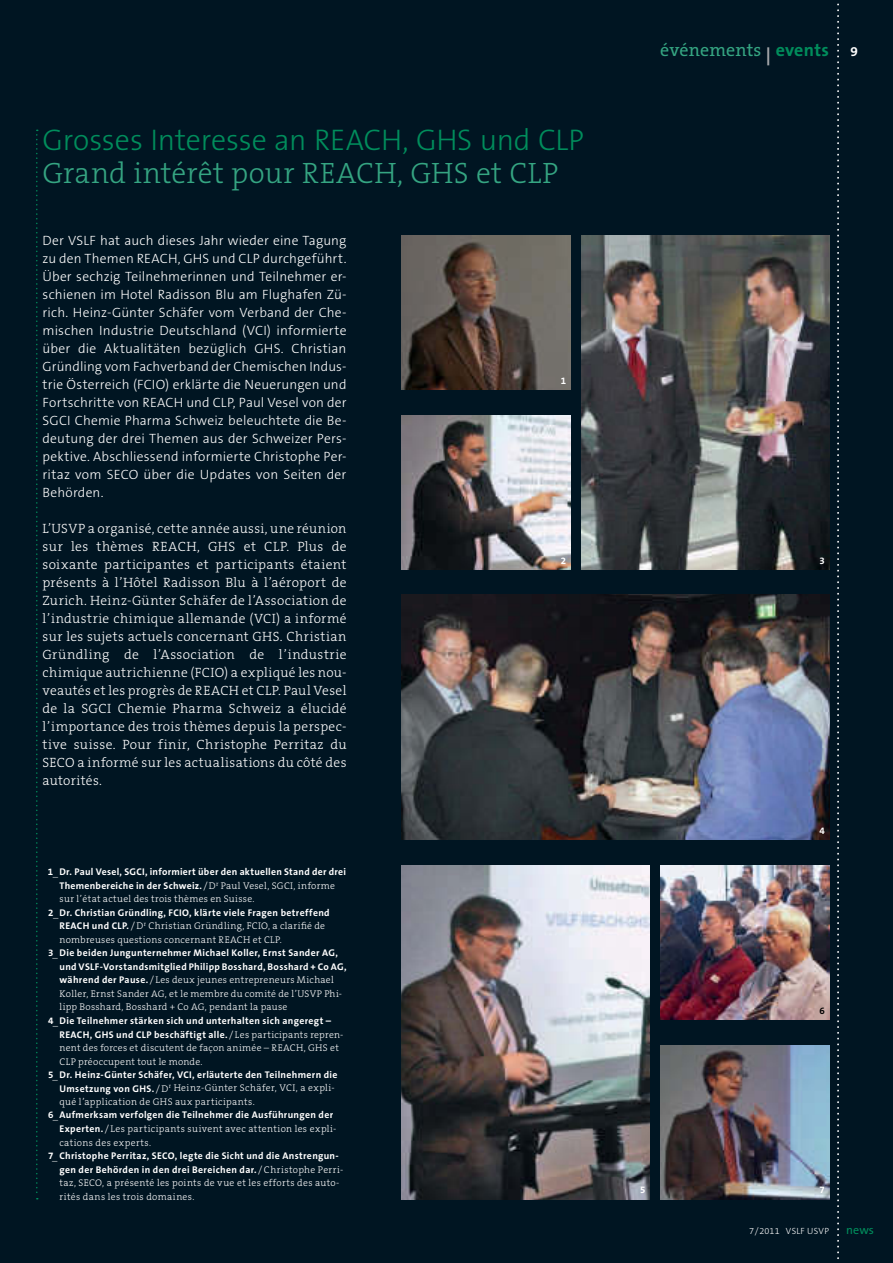
<style>
.page{position:relative;width:893px;height:1263px;background:#001522}
.page>*{position:absolute;margin:0;border:0;box-sizing:border-box;transform-origin:0 0}
.t1{font:300 30px "The Sans B3";letter-spacing:-.01em;color:#008d5c}
.t2{font:300 29.7px "The Serif B3";letter-spacing:.01em;color:#35a582}
.t3{font:18px "The Serif B5 Plain";letter-spacing:.01em;color:#35a582}
.t4{font:300 13.5px/18px "The Sans B3";letter-spacing:.015em;color:#fff;text-align:justify}
.t5{font:300 13.5px/18px "The Serif B3";letter-spacing:.025em;color:#fff;text-align:justify}
.t6{font:12px "The Sans B5 Plain";color:#008d5c}
.t7{font:700 9.75px/13.5px "The Sans B7";letter-spacing:.035em;color:#fff}
.t8{font:300 9.75px/13.5px "The Serif B3";letter-spacing:.03em;color:#fff}
.t9{font:700 9.75px "The Sans B7";color:#000}
.t10{font:300 9px "The Sans B3";letter-spacing:.025em;color:#fff}
.s1{font-family:"The Sans B7";font-weight:700;color:#a7a9ac}
.s2{font-family:"The Sans B7";font-weight:700;color:#008d5c}
.s3{font-family:"The Sans B7";font-weight:700;font-size:13.5px;color:#fff}
.s4{font-family:"The Sans B3";font-weight:300}
.s5{font-family:"The Serif B3";font-weight:300}
.s6{font-family:"The Sans B7";font-weight:700}
</style>
<div class="page">
<svg style="left:837px;top:3px;width:2px;height:1256px"></svg>
<img style="left:660px;top:865px;width:169px;height:154px">
<img style="left:402px;top:594px;width:427px;height:245px">
<img style="left:402px;top:415px;width:168px;height:154px">
<img style="left:660px;top:1045px;width:169px;height:154px">
<svg style="left:36px;top:130px;width:2px;height:1069px"></svg>
<img style="left:402px;top:235px;width:168px;height:154px">
<img style="left:581px;top:235px;width:248px;height:334px">
<img style="left:402px;top:865px;width:248px;height:334px">
<h1 class="t1" style="left:43px;top:124px;width:543px">Grosses Interesse an REACH, GHS und CLP</h1>
<h2 class="t2" style="left:43px;top:157px;width:517px">Grand intérêt pour REACH, GHS et CLP</h2>
<h3 class="t3" style="left:660px;top:41px;width:199px">événements <span class="s1">|</span> <span class="s2">events</span> <span class="s3">9</span></h3>
<p class="t4" style="left:43px;top:232px;width:306px">Der VSLF hat auch dieses Jahr wieder eine Tagung zu den Themen REACH, GHS und CLP durchgeführt.<br>Über sechzig Teilnehmerinnen und Teilnehmer er&shy;schienen im Hotel Radisson Blu am Flughafen Zü&shy;rich. Heinz-Günter Schäfer vom Verband der Che&shy;mischen Industrie Deutschland (VCI) informierte über die Aktualitäten bezüglich GHS. Christian Gründling vom Fachverband der Chemischen Indus&shy;trie Österreich (FCIO) erklärte die Neuerungen und Fortschritte von REACH und CLP, Paul Vesel von der SGCI Chemie Pharma Schweiz beleuchtete die Be&shy;deutung der drei Themen aus der Schweizer Pers&shy;pektive. Abschliessend informierte Christophe Per&shy;ritaz vom SECO über die Updates von Seiten der Behörden.</p>
<p class="t5" style="left:42px;top:520px;width:306px">L’USVP a organisé, cette année aussi, une réunion sur les thèmes REACH, GHS et CLP. Plus de soixante participantes et participants étaient présents à l’Hôtel Radisson Blu à l’aéroport de Zurich. Heinz-Günter Schäfer de l’Association de l’industrie chimique allemande (VCI) a informé sur les sujets actuels concernant GHS. Christian Gründling de l’Association de l’industrie chimique autrichienne (FCIO) a expliqué les nou&shy;veautés et les progrès de REACH et CLP. Paul Vesel de la SGCI Chemie Pharma Schweiz a élucidé l’importance des trois thèmes depuis la perspec&shy;tive suisse. Pour finir, Christophe Perritaz du SECO a informé sur les actualisations du côté des autorités.</p>
<p class="t7" style="left:48px;top:866px;width:300px;text-align:center">1<span class="s4">_</span>Dr. Paul Vesel, SGCI, informiert über den aktuellen Stand der drei<br>Themenbereiche in der Schweiz. <span class="s5">/ D</span><sup>r</sup> <span class="s5">Paul Vesel, SGCI, informe</span></p>
<p class="t8" style="left:60px;top:893px;width:196px">sur l’état actuel des trois thèmes en Suisse.</p>
<p class="t7" style="left:48px;top:906px;width:283px">2<span class="s4">_</span>Dr. Christian Gründling, FCIO, klärte viele Fragen betreffend</p>
<p class="t8" style="left:60px;top:920px;width:267px"><span class="s6">REACH und CLP.</span> / D<sup>r</sup> Christian Gründling, FCIO, a clarifié de nombreuses questions concernant REACH et CLP.</p>
<p class="t7" style="left:60px;top:947px;width:289px;text-indent:-11px">3<span class="s4">_</span>Die beiden Jungunternehmer Michael Koller, Ernst Sander AG, und VSLF-Vorstandsmitglied Philipp Bosshard, Bosshard + Co AG,</p>
<p class="t8" style="left:60px;top:974px;width:284px"><span class="s6">während der Pause.</span> / Les deux jeunes entrepreneurs Michael<br>Koller, Ernst Sander AG, et le membre du comité de l’USVP Phi&shy;lipp Bosshard, Bosshard + Co AG, pendant la pause</p>
<p class="t7" style="left:60px;top:1014px;width:285px;text-indent:-11px">4<span class="s4">_</span>Die Teilnehmer stärken sich und unterhalten sich angeregt –<br>REACH, GHS und CLP beschäftigt alle. <span class="s5">/ Les participants repren-</span></p>
<p class="t8" style="left:60px;top:1041px;width:281px">nent des forces et discutent de façon animée – REACH, GHS et<br>CLP préoccupent tout le monde.</p>
<p class="t7" style="left:48px;top:1068px;width:291px">5<span class="s4">_</span>Dr. Heinz-Günter Schäfer, VCI, erläuterte den Teilnehmern die</p>
<p class="t8" style="left:60px;top:1082px;width:277px"><span class="s6">Umsetzung von GHS.</span> / D<sup>r</sup> Heinz-Günter Schäfer, VCI, a expli&shy;qué l’application de GHS aux participants.</p>
<p class="t7" style="left:48px;top:1109px;width:287px">6<span class="s4">_</span>Aufmerksam verfolgen die Teilnehmer die Ausführungen der</p>
<p class="t8" style="left:60px;top:1122px;width:278px"><span class="s6">Experten.</span> / Les participants suivent avec attention les expli&shy;cations des experts.</p>
<p class="t7" style="left:60px;top:1149px;width:285px;text-indent:-11px">7<span class="s4">_</span> Christophe Perritaz, SECO, legte die Sicht und die Anstrengun&shy;gen der Behörden in den drei Bereichen dar. <span class="s5">/ Christophe Perri-</span></p>
<p class="t8" style="left:60px;top:1176px;width:281px">taz, SECO, a présenté les points de vue et les efforts des auto&shy;rités dans les trois domaines.</p>
<p class="t7" style="left:561px;top:374px;width:7px">1</p>
<p class="t7" style="left:561px;top:554px;width:7px">2</p>
<p class="t7" style="left:820px;top:554px;width:7px">3</p>
<p class="t7" style="left:820px;top:824px;width:7px">4</p>
<p class="t9" style="left:820px;top:1005px;width:7px">6</p>
<p class="t7" style="left:640px;top:1184px;width:7px">5</p>
<p class="t7" style="left:820px;top:1184px;width:7px">7</p>
<p class="t10" style="left:749px;top:1226px;width:81px">7/2011 VSLF USVP</p>
<p class="t6" style="left:846px;top:1223px;width:29px">news</p>
</div>
